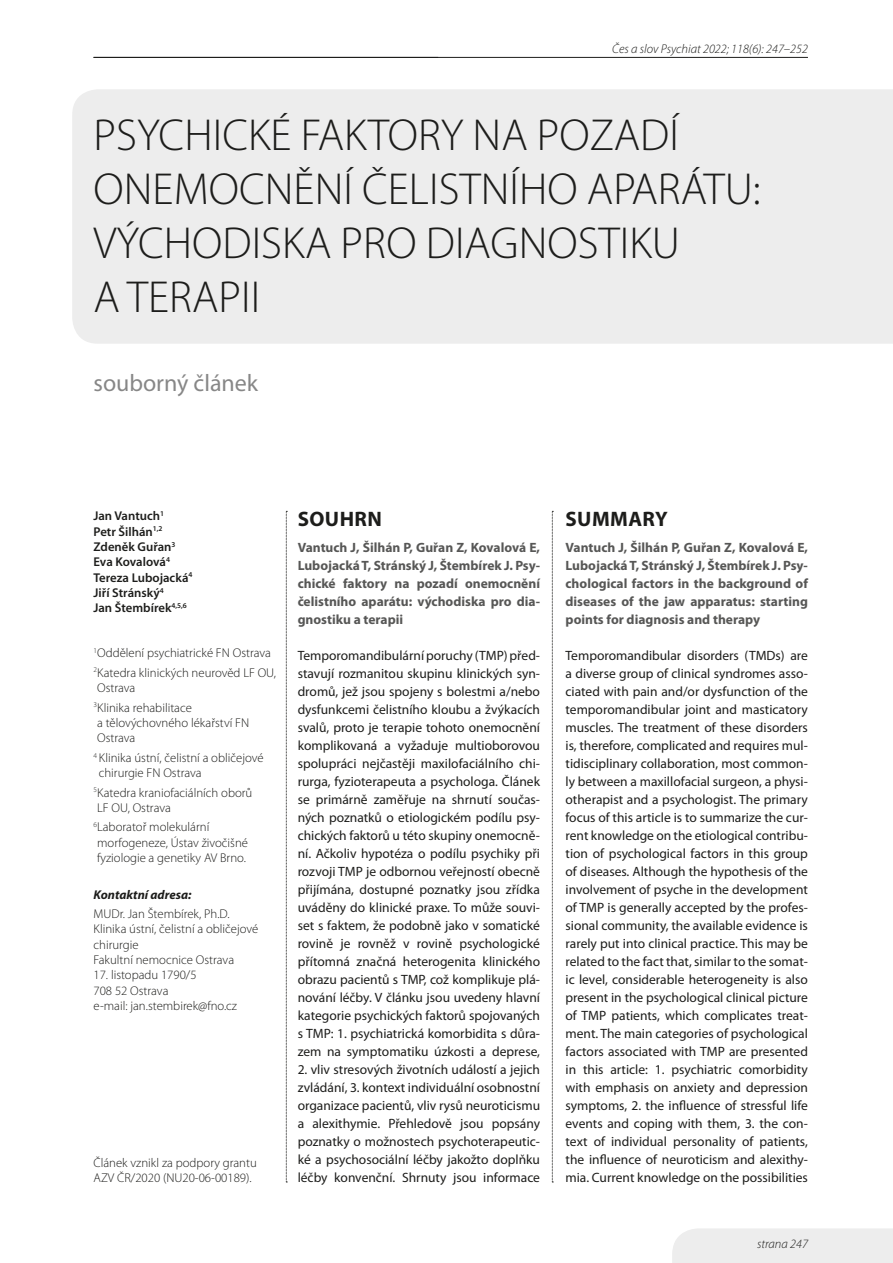
<style>
.page{position:relative;width:893px;height:1263px;background:#fff}
.page>*{position:absolute;margin:0;border:0;box-sizing:border-box;transform-origin:0 0}
.t1{font:300 45px/54px "Myriad Pro";color:#1d1d1b}
.t2{font:24px "Myriad Pro";color:#878787}
.t3{font:700 21px "Myriad Pro";letter-spacing:.02em;color:#1d1d1b}
.t4{font:13.5px/18px "Myriad Pro";color:#1d1d1b;text-align:justify}
.t5{font:700 13.5px/18px "Myriad Pro";color:#575756;text-align:justify}
.t6{font:300 12.75px/15.3px "Myriad Pro";color:#1d1d1b}
.t7{font:600 12.75px/15.3px "Myriad Pro";color:#1d1d1b}
.t8{font:italic 300 12.75px "Myriad Pro";color:#1d1d1b}
.t9{font:italic 700 12.75px "Myriad Pro";color:#1d1d1b}
</style>
<div class="page">
<hr style="left:94px;top:57px;width:714px;height:1px;background:#1d1d1b">
<div style="left:672px;top:1228px;width:221px;height:35px;background:#ededed"></div>
<div style="left:72px;top:89px;width:821px;height:255px;background:#ededed"></div>
<svg style="left:286px;top:511px;width:1px;height:672px"></svg>
<svg style="left:552px;top:511px;width:1px;height:672px"></svg>
<p class="t8" style="left:612px;top:42px;width:197px">Čes a slov Psychiat 2022; 118(6): 247–252</p>
<h1 class="t1" style="left:94px;top:109px;width:668px;text-indent:496px">zadí<br>on emocn ěn í čelistn ího aparátu: východiska pro diagnostiku<br>a terapii</h1>
<h1 class="t1" style="left:94px;top:109px;width:403px">Psychické faktory napo</h1>
<h2 class="t2" style="left:94px;top:369px;width:166px">souborný článek</h2>
<p class="t7" style="left:94px;top:508px;width:100px">Jan Vantuch<sup>1<br></sup>Petr Šilhán<sup>1,2<br></sup>Zdeněk Guřan<sup>3<br></sup>Eva Kovalová<sup>4<br></sup>Tereza Lubojacká<sup>4<br></sup>Jiří Stránský<sup>4<br></sup>Jan Štembírek<sup>4,5,6</sup></p>
<p class="t6" style="left:94px;top:643px;width:184px;line-height:19.5px"><sup>1</sup>Oddělení psychiatrické FN Ostrava<br><sup>2</sup>Katedra klinických neurověd LF OU,</p>
<p class="t6" style="left:94px;top:678px;width:100px;line-height:19.5px">Ostrava<br><sup>3</sup>Klinika rehabilitace</p>
<p class="t6" style="left:97px;top:715px;width:154px">a tělovýchovného lékařství FN<br>Ostrava</p>
<p class="t6" style="left:99px;top:750px;width:166px;text-indent:-5px"><sup>4</sup> Klinika ústní, čelistní a obličejové chirurgie FN Ostrava</p>
<p class="t6" style="left:94px;top:785px;width:160px"><sup>5</sup>Katedra kraniofaciálních oborů<br>LF OU, Ostrava</p>
<p class="t6" style="left:94px;top:820px;width:156px"><sup>6</sup>Laboratoř molekulární morfogeneze, Ústav živočišné fyziologie a genetiky AV Brno.</p>
<p class="t9" style="left:94px;top:886px;width:100px">Kontaktní adresa:</p>
<p class="t6" style="left:94px;top:906px;width:166px">MUDr. Jan Štembírek, Ph.D.<br>Klinika ústní, čelistní a obličejové chirurgie<br>Fakultní nemocnice Ostrava</p>
<p class="t6" style="left:94px;top:968px;width:145px">17. listopadu 1790/5<br>708 52 Ostrava<br>e-mail: jan.stembirek@fno.cz</p>
<p class="t6" style="left:94px;top:1155px;width:165px">Článek vznikl za podpory grantu<br>AZV ČR/2020 (NU20-06-00189).</p>
<h3 class="t3" style="left:298px;top:506px;width:86px">Souhrn</h3>
<p class="t5" style="left:298px;top:538px;width:244px">Vantuch J, Šilhán P, Guřan Z, Kovalová E, Lubojacká T, Stránský J, Štembírek J. Psy&shy;chické faktory na pozadí onemocnění čelistního aparátu: východiska pro dia&shy;gnostiku a terapii</p>
<p class="t4" style="left:298px;top:646px;width:244px">Temporomandibulární poruchy (TMP) před&shy;stavují rozmanitou skupinu klinických syn&shy;dromů, jež jsou spojeny s bolestmi a/nebo dysfunkcemi čelistního kloubu a žvýkacích svalů, proto je terapie tohoto onemocnění komplikovaná a vyžaduje multioborovou spolupráci nejčastěji maxilofaciálního chi&shy;rurga, fyzioterapeuta a psychologa. Článek se primárně zaměřuje na shrnutí součas&shy;ných poznatků o etiologickém podílu psy&shy;chických faktorů u této skupiny onemocně&shy;ní. Ačkoliv hypotéza o podílu psychiky při rozvoji TMP je odbornou veřejností obecně přijímána, dostupné poznatky jsou zřídka uváděny do klinické praxe. To může souvi&shy;set s faktem, že podobně jako v somatické rovině je rovněž v rovině psychologické přítomná značná heterogenita klinického obrazu pacientů s TMP, což komplikuje plá&shy;nování léčby. V článku jsou uvedeny hlavní kategorie psychických faktorů spojovaných s TMP: 1. psychiatrická komorbidita s důra&shy;zem na symptomatiku úzkosti a deprese,</p>
<p class="t4" style="left:298px;top:1060px;width:244px">2. vliv stresových životních událostí a jejich zvládání, 3. kontext individuální osobnostní organizace pacientů, vliv rysů neuroticismu a alexithymie. Přehledově jsou popsány poznatky o možnostech psychoterapeutic&shy;ké a psychosociální léčby jakožto doplňku léčby konvenční. Shrnuty jsou informace</p>
<h3 class="t3" style="left:566px;top:506px;width:104px">Summary</h3>
<p class="t5" style="left:566px;top:538px;width:244px">Vantuch J, Šilhán P, Guřan Z, Kovalová E, Lubojacká T, Stránský J, Štembírek J. Psy&shy;chological factors in the background of diseases of the jaw apparatus: starting points for diagnosis and therapy</p>
<p class="t4" style="left:566px;top:646px;width:244px">Temporomandibular disorders (TMDs) are a diverse group of clinical syndromes asso&shy;ciated with pain and/or dysfunction of the temporomandibular joint and masticatory muscles. The treatment of these disorders is, therefore, complicated and requires mul&shy;tidisciplinary collaboration, most common&shy;ly between a maxillofacial surgeon, a physi&shy;otherapist and a psychologist. The primary focus of this article is to summarize the cur&shy;rent knowledge on the etiological contribu&shy;tion of psychological factors in this group of diseases. Although the hypothesis of the involvement of psyche in the development of TMP is generally accepted by the profes&shy;sional community, the available evidence is rarely put into clinical practice. This may be related to the fact that, similar to the somat&shy;ic level, considerable heterogeneity is also present in the psychological clinical picture of TMP patients, which complicates treat&shy;ment. The main categories of psychological factors associated with TMP are presented in this article: 1. psychiatric comorbidity with emphasis on anxiety and depression symptoms, 2. the influence of stressful life events and coping with them, 3. the con&shy;text of individual personality of patients, the influence of neuroticism and alexithy&shy;mia. Current knowledge on the possibilities</p>
<p class="t8" style="left:757px;top:1237px;width:52px">strana 247</p>
</div>
